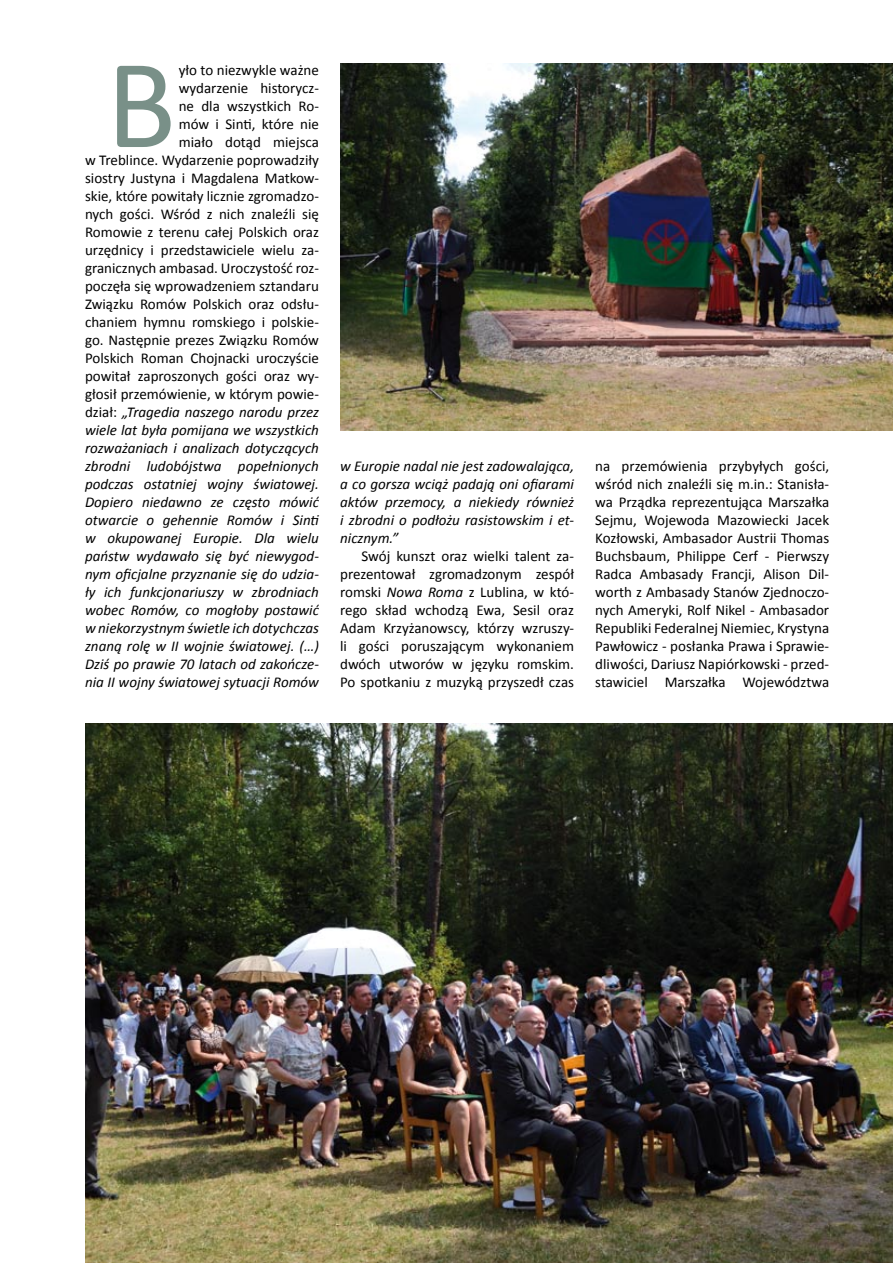
<style>
.page{position:relative;width:893px;height:1263px;background:#fff}
.page>*{position:absolute;margin:0;border:0;box-sizing:border-box;transform-origin:0 0}
.t1{font:128.4px "Calibri";color:#799088}
.t2{font:15px/18px "Calibri";color:#000;text-align:justify}
.t3{font:italic 15px/18px "Calibri";color:#000;text-align:justify}
.s1{font-style:italic}
</style>
<div class="page">
<img style="left:85px;top:724px;width:808px;height:539px">
<img style="left:340px;top:64px;width:553px;height:367px">
<svg style="left:821px;top:1195px;width:7px;height:13px"></svg>
<p class="t2" style="left:85px;top:60px;width:236px;text-align:right">yło to niezwykle ważne<br>wydarzenie historycz-<br>ne dla wszystkich Ro-<br>mów i Sinti, które nie<br>miało dotąd miejsca<br>w Treblince. Wydarzenie poprowadziły siostry Justyna i Magdalena Matkow&shy;skie, które powitały licznie zgromadzo&shy;nych gości. Wśród z nich znaleźli się Romowie z terenu całej Polskich oraz urzędnicy i przedstawiciele wielu za&shy;granicznych ambasad. Uroczystość roz&shy;poczęła się wprowadzeniem sztandaru Związku Romów Polskich oraz odsłu&shy;chaniem hymnu romskiego i polskie&shy;go. Następnie prezes Związku Romów Polskich Roman Chojnacki uroczyście powitał zaproszonych gości oraz wy&shy;głosił przemówienie, w którym powie&shy;dział: <span class="s1">„Tragedia naszego narodu przez wiele lat była pomijana we wszystkich rozważaniach i analizach dotyczących zbrodni ludobójstwa popełnionych podczas ostatniej wojny światowej.<br>Dopiero niedawno ze często mówić otwarcie o gehennie Romów i Sinti w okupowanej Europie. Dla wielu państw wydawało się być niewygod&shy;nym oficjalne przyznanie się do udzia&shy;ły ich funkcjonariuszy w zbrodniach wobec Romów, co mogłoby postawić w niekorzystnym świetle ich dotychczas znaną rolę w II wojnie światowej. (…)<br>Dziś po prawie 70 latach od zakończe&shy;nia II wojny światowej sytuacji Romów</span></p>
<h1 class="t1" style="left:106px;top:25px;width:71px">B</h1>
<p class="t3" style="left:340px;top:456px;width:235px">w Europie nadal nie jest zadowalająca, a co gorsza wciąż padają oni ofiarami aktów przemocy, a niekiedy również i zbrodni o podłożu rasistowskim i et&shy;nicznym.”</p>
<p class="t2" style="left:340px;top:546px;width:235px;text-indent:21px">Swój kunszt oraz wielki talent za&shy;prezentował zgromadzonym zespół romski <span class="s1">Nowa Roma</span> z Lublina, w któ&shy;rego skład wchodzą Ewa, Sesil oraz Adam Krzyżanowscy, którzy wzruszy&shy;li gości poruszającym wykonaniem dwóch utworów w języku romskim.<br>Po spotkaniu z muzyką przyszedł czas</p>
<p class="t2" style="left:595px;top:456px;width:235px">na przemówienia przybyłych gości, wśród nich znaleźli się m.in.: Stanisła&shy;wa Prządka reprezentująca Marszałka Sejmu, Wojewoda Mazowiecki Jacek Kozłowski, Ambasador Austrii Thomas Buchsbaum, Philippe Cerf - Pierwszy Radca Ambasady Francji, Alison Dil&shy;worth z Ambasady Stanów Zjednoczo&shy;nych Ameryki, Rolf Nikel - Ambasador Republiki Federalnej Niemiec, Krystyna Pawłowicz - posłanka Prawa i Sprawie&shy;dliwości, Dariusz Napiórkowski - przed&shy;stawiciel Marszałka Województwa</p>
</div>
